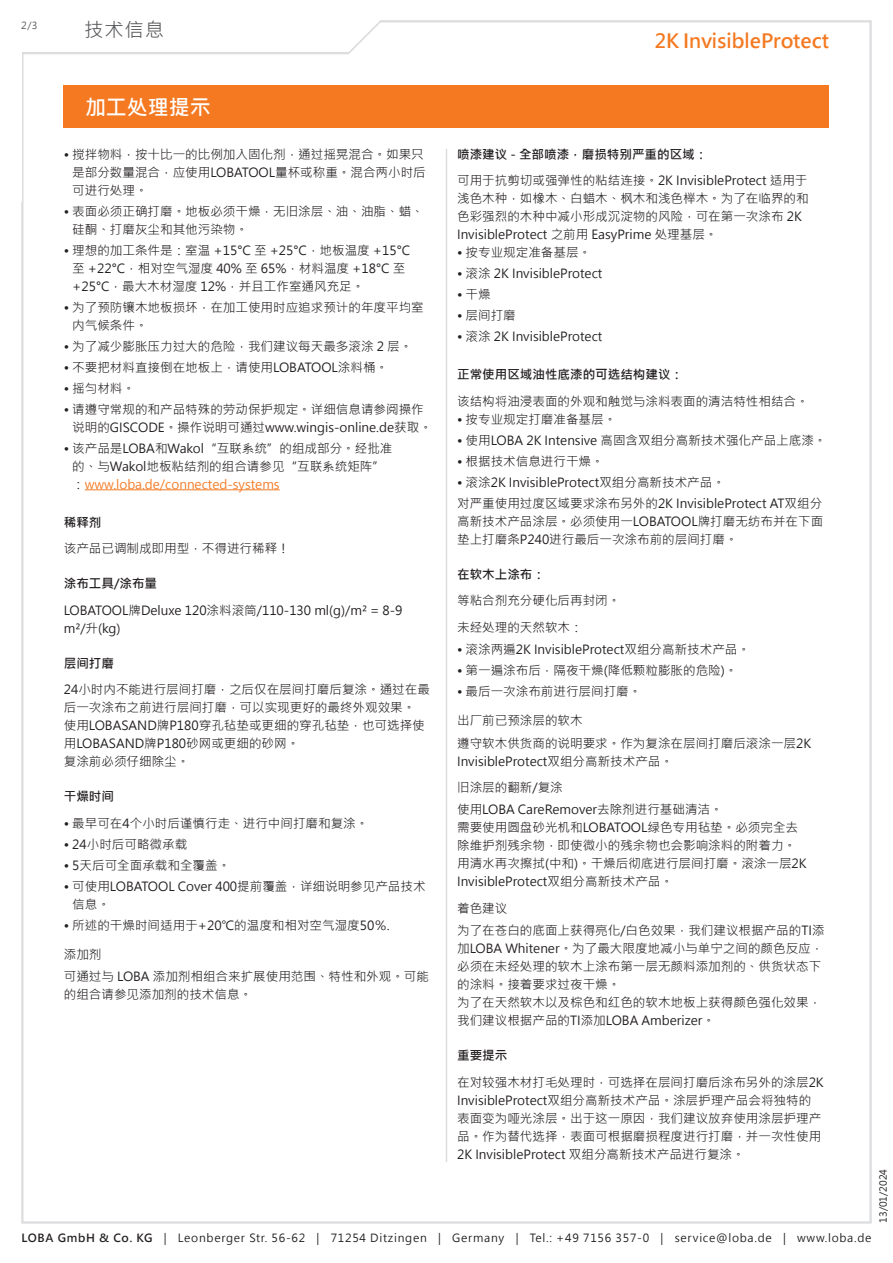
<style>
.page{position:relative;width:893px;height:1263px;background:#fff}
.page>*{position:absolute;margin:0;border:0;box-sizing:border-box;transform-origin:0 0}
.Abschnitt{font:700 20.85px "Microsoft Jheng Hei";color:#fff}
.t1{font:700 19.5px "Microsoft Jheng Hei";color:#f47921}
.t2{font:19.5px "Microsoft Jheng Hei";color:#57585a}
.Text{font:12.6px/18px "Microsoft Jheng Hei";color:#231f20}
.t3{font:700 12.6px "Microsoft Jheng Hei";color:#231f20}
.t4{font:11.25px "Microsoft Jheng Hei";letter-spacing:.065em;color:#231f20}
.t5{font:9.75px "Microsoft Jheng Hei";color:#231f20}
.t6{font:9.75px "Microsoft Jheng Hei";color:#57585a}
.s1{color:#f47921}
.s2{font-weight:700}
</style>
<div class="page">
<svg style="left:22px;top:20px;width:410px;height:35px"></svg>
<div style="left:64px;top:85px;width:765px;height:43px;background:#f47921"></div>
<hr style="left:85px;top:489px;width:195px;height:1px;background:#f47921">
<hr style="left:446px;top:149px;width:1px;height:1013px;background:#dcdddf">
<p class="t6" style="left:21px;top:19px;width:18px">2/3</p>
<h2 class="t2" style="left:84px;top:17px;width:82px">技术信息</h2>
<h2 class="t1" style="left:655px;top:28px;width:176px">2K InvisibleProtect</h2>
<p class="Abschnitt" style="left:85px;top:94px;width:127px">加工处理提示</p>
<p class="Text" style="left:72px;top:145px;width:355px;text-indent:-9px">• 搅拌物料，按十比一的比例加入固化剂，通过摇晃混合。如果只是部分数量混合，应使用LOBATOOL量杯或称重。混合两小时后可进行处理。</p>
<p class="Text" style="left:72px;top:202px;width:353px;text-indent:-9px">• 表面必须正确打磨。地板必须干燥，无旧涂层、油、油脂、蜡、硅酮、打磨灰尘和其他污染物。</p>
<p class="Text" style="left:72px;top:241px;width:339px;text-indent:-9px">• 理想的加工条件是：室温 +15°C 至 +25°C，地板温度 +15°C至 +22°C，相对空气湿度 40% 至 65%，材料温度 +18°C 至+25°C，最大木材湿度 12%，并且工作室通风充足。</p>
<p class="Text" style="left:72px;top:298px;width:353px;text-indent:-9px">• 为了预防镶木地板损坏，在加工使用时应追求预计的年度平均室内气候条件。</p>
<p class="Text" style="left:64px;top:337px;width:350px">• 为了减少膨胀压力过大的危险，我们建议每天最多滚涂 2 层。</p>
<p class="Text" style="left:64px;top:358px;width:326px">• 不要把材料直接倒在地板上，请使用LOBATOOL涂料桶。</p>
<p class="Text" style="left:64px;top:379px;width:73px">• 摇匀材料。</p>
<p class="Text" style="left:72px;top:400px;width:361px;text-indent:-9px">• 请遵守常规的和产品特殊的劳动保护规定。详细信息请参阅操作说明的GISCODE。操作说明可通过www.wingis-online.de获取。</p>
<p class="Text" style="left:72px;top:439px;width:322px;text-indent:-9px">• 该产品是LOBA和Wakol“互联系统”的组成部分。经批准的、与Wakol地板粘结剂的组合请参见“互联系统矩阵”：<span class="s1">www.loba.de/connected-systems</span></p>
<p class="t3" style="left:64px;top:514px;width:39px">稀释剂</p>
<p class="Text" style="left:64px;top:540px;width:227px">该产品已调制成即用型，不得进行稀释！</p>
<p class="t3" style="left:64px;top:576px;width:95px">涂布工具/涂布量</p>
<p class="Text" style="left:64px;top:601px;width:340px">LOBATOOL牌Deluxe 120涂料滚筒/110-130 ml(g)/m² = 8-9 m²/升(kg)</p>
<p class="t3" style="left:64px;top:655px;width:52px">层间打磨</p>
<p class="Text" style="left:64px;top:681px;width:368px">24小时内不能进行层间打磨，之后仅在层间打磨后复涂。通过在最后一次涂布之前进行层间打磨，可以实现更好的最终外观效果。</p>
<p class="Text" style="left:64px;top:717px;width:363px">使用LOBASAND牌P180穿孔毡垫或更细的穿孔毡垫，也可选择使用LOBASAND牌P180砂网或更细的砂网。</p>
<p class="Text" style="left:64px;top:753px;width:127px">复涂前必须仔细除尘。</p>
<p class="t3" style="left:64px;top:789px;width:52px">干燥时间</p>
<p class="Text" style="left:64px;top:814px;width:306px">• 最早可在4个小时后谨慎行走、进行中间打磨和复涂。</p>
<p class="Text" style="left:64px;top:835px;width:125px">• 24小时后可略微承载</p>
<p class="Text" style="left:64px;top:856px;width:168px">• 5天后可全面承载和全覆盖。</p>
<p class="Text" style="left:72px;top:877px;width:355px;text-indent:-9px">• 可使用LOBATOOL Cover 400提前覆盖，详细说明参见产品技术信息。</p>
<p class="Text" style="left:64px;top:916px;width:327px">• 所述的干燥时间适用于+20℃的温度和相对空气湿度50％.</p>
<p class="Text" style="left:64px;top:945px;width:39px">添加剂</p>
<p class="Text" style="left:64px;top:968px;width:367px">可通过与 LOBA 添加剂相组合来扩展使用范围、特性和外观。可能的组合请参见添加剂的技术信息。</p>
<p class="t3" style="left:457px;top:146px;width:252px">喷漆建议 - 全部喷漆，磨损特别严重的区域：</p>
<p class="Text" style="left:457px;top:172px;width:353px">可用于抗剪切或强弹性的粘结连接。2K InvisibleProtect 适用于浅色木种，如橡木、白蜡木、枫木和浅色榉木。为了在临界的和色彩强烈的木种中减小形成沉淀物的风险，可在第一次涂布 2K InvisibleProtect 之前用 EasyPrime 处理基层。</p>
<p class="Text" style="left:457px;top:244px;width:136px">• 按专业规定准备基层。</p>
<p class="Text" style="left:457px;top:265px;width:147px">• 滚涂 2K InvisibleProtect</p>
<p class="Text" style="left:457px;top:286px;width:35px">• 干燥</p>
<p class="Text" style="left:457px;top:307px;width:60px">• 层间打磨</p>
<p class="Text" style="left:457px;top:328px;width:147px">• 滚涂 2K InvisibleProtect</p>
<p class="t3" style="left:457px;top:367px;width:227px">正常使用区域油性底漆的可选结构建议：</p>
<p class="Text" style="left:457px;top:392px;width:353px">该结构将油浸表面的外观和触觉与涂料表面的清洁特性相结合。</p>
<p class="Text" style="left:457px;top:410px;width:161px">• 按专业规定打磨准备基层。</p>
<p class="Text" style="left:457px;top:431px;width:371px">• 使用LOBA 2K Intensive 高固含双组分高新技术强化产品上底漆。</p>
<p class="Text" style="left:457px;top:452px;width:148px">• 根据技术信息进行干燥。</p>
<p class="Text" style="left:457px;top:473px;width:269px">• 滚涂2K InvisibleProtect双组分高新技术产品。</p>
<p class="Text" style="left:457px;top:494px;width:368px;text-align:justify">对严重使用过度区域要求涂布另外的2K InvisibleProtect AT双组分高新技术产品涂层。必须使用一LOBATOOL牌打磨无纺布并在下面垫上打磨条P240进行最后一次涂布前的层间打磨。</p>
<p class="t3" style="left:457px;top:566px;width:89px">在软木上涂布：</p>
<p class="Text" style="left:457px;top:592px;width:165px">等粘合剂充分硬化后再封闭。</p>
<p class="Text" style="left:457px;top:618px;width:127px">未经处理的天然软木：</p>
<p class="Text" style="left:457px;top:640px;width:294px">• 滚涂两遍2K InvisibleProtect双组分高新技术产品。</p>
<p class="Text" style="left:457px;top:661px;width:282px">• 第一遍涂布后，隔夜干燥(降低颗粒膨胀的危险)。</p>
<p class="Text" style="left:457px;top:682px;width:186px">• 最后一次涂布前进行层间打磨。</p>
<p class="Text" style="left:457px;top:712px;width:127px">出厂前已预涂层的软木</p>
<p class="Text" style="left:457px;top:734px;width:356px">遵守软木供货商的说明要求。作为复涂在层间打磨后滚涂一层2K<br>InvisibleProtect双组分高新技术产品。</p>
<p class="Text" style="left:457px;top:778px;width:107px">旧涂层的翻新/复涂</p>
<p class="Text" style="left:457px;top:801px;width:267px">使用LOBA CareRemover去除剂进行基础清洁。</p>
<p class="Text" style="left:457px;top:819px;width:351px">需要使用圆盘砂光机和LOBATOOL绿色专用毡垫。必须完全去除维护剂残余物，即使微小的残余物也会影响涂料的附着力。用清水再次擦拭(中和)。干燥后彻底进行层间打磨。滚涂一层2K InvisibleProtect双组分高新技术产品。</p>
<p class="Text" style="left:457px;top:899px;width:52px">着色建议</p>
<p class="Text" style="left:457px;top:922px;width:369px">为了在苍白的底面上获得亮化/白色效果，我们建议根据产品的TI添加LOBA Whitener。为了最大限度地减小与单宁之间的颜色反应，必须在未经处理的软木上涂布第一层无颜料添加剂的、供货状态下的涂料。接着要求过夜干燥。</p>
<p class="Text" style="left:457px;top:994px;width:366px">为了在天然软木以及棕色和红色的软木地板上获得颜色强化效果，我们建议根据产品的TI添加LOBA Amberizer。</p>
<p class="t3" style="left:457px;top:1048px;width:52px">重要提示</p>
<p class="Text" style="left:457px;top:1073px;width:368px">在对较强木材打毛处理时，可选择在层间打磨后涂布另外的涂层2K InvisibleProtect双组分高新技术产品。涂层护理产品会将独特的表面变为哑光涂层。出于这一原因，我们建议放弃使用涂层护理产品。作为替代选择，表面可根据磨损程度进行打磨，并一次性使用2K InvisibleProtect 双组分高新技术产品进行复涂。</p>
<p class="t4" style="left:22px;top:1231px;width:851px"><span class="s2">LOBA GmbH &amp; Co. KG</span> | Leonberger Str. 56-62 | 71254 Ditzingen | Germany | Tel.: +49 7156 357-0 | service@loba.de | www.loba.de</p>
<p class="t5" style="left:877px;top:1222px;width:55px;rotate:-90deg">13/01/2024</p>
</div>
